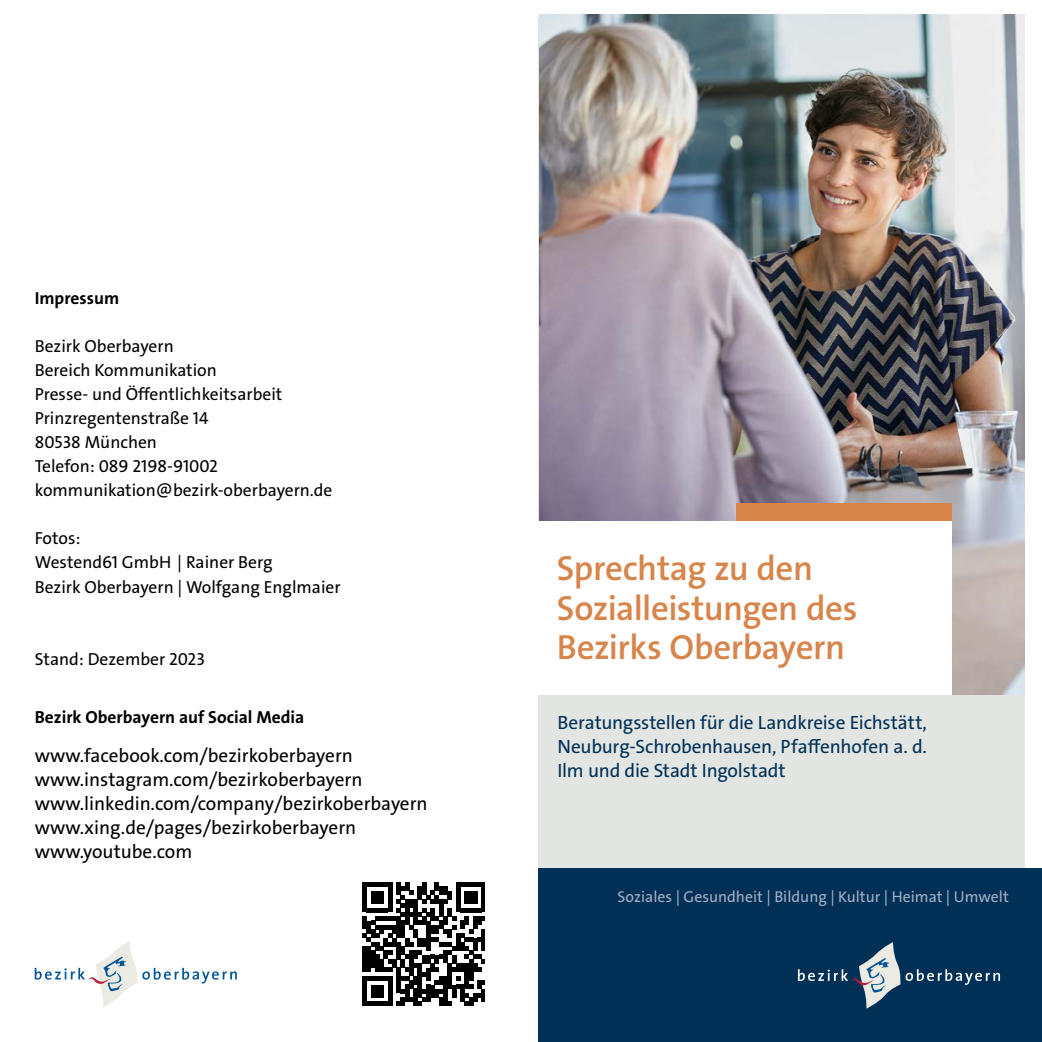
<style>
.page{position:relative;width:1042px;height:1042px;background:#fff}
.page>*{position:absolute;margin:0;border:0;box-sizing:border-box;transform-origin:0 0}
.t1{font:35px/39.4px "The Sans LP6 Se Bld";letter-spacing:-.015em;color:#d8854b}
.p_fließtext{font:19.25px/24.2px "The Sans LP5 Plain";color:#000}
.t2{font:19.25px/24.2px "The Sans LP5 Plain";letter-spacing:-.01em;color:#003056;text-align:justify}
.p_-_Impressum{font:17.5px/24.2px "The Sans LP5 Plain";color:#000}
.H2{font:17.5px "The Sans LP7 Bld";color:#000}
.H2-Impressum-Überschrift{font:17.5px "The Sans LP7 Bld";color:#000}
.t3{font:15.75px "The Sans LP5 Plain";color:#a5afc6}
</style>
<div class="page">
<div style="left:538px;top:17px;width:486px;height:1004px;background:#e3e5e3"></div>
<img style="left:539px;top:15px;width:485px;height:679px">
<div style="left:538px;top:868px;width:504px;height:174px;background:#003056"></div>
<div style="left:521px;top:521px;width:430px;height:173px;background:#fff"></div>
<div style="left:736px;top:503px;width:216px;height:18px;background:#d8854b"></div>
<svg style="left:798px;top:942px;width:202px;height:66px"></svg>
<svg style="left:35px;top:941px;width:202px;height:66px"></svg>
<svg style="left:362px;top:882px;width:123px;height:124px"></svg>
<h2 class="H2-Impressum-Überschrift" style="left:35px;top:286px;width:86px">Impressum</h2>
<p class="p_-_Impressum" style="left:35px;top:334px;width:299px">Bezirk Oberbayern<br>Bereich Kommunikation<br>Presse- und Öffentlichkeitsarbeit<br>Prinzregentenstraße 14<br>80538 München<br>Telefon: 089 2198-91002 kommunikation@bezirk-oberbayern.de</p>
<p class="p_-_Impressum" style="left:35px;top:526px;width:307px">Fotos:<br>Westend61 GmbH | Rainer Berg<br>Bezirk Oberbayern | Wolfgang Englmaier</p>
<p class="p_-_Impressum" style="left:35px;top:647px;width:172px">Stand: Dezember 2023</p>
<h1 class="H2" style="left:35px;top:705px;width:271px">Bezirk Oberbayern auf Social Media</h1>
<p class="p_fließtext" style="left:35px;top:743px;width:394px">www.facebook.com/bezirkoberbayern www.instagram.com/bezirkoberbayern www.linkedin.com/company/bezirkoberbayern www.xing.de/pages/bezirkoberbayern www.youtube.com</p>
<h1 class="t1" style="left:557px;top:549px;width:302px">Sprechtag zu den<br>Sozialleistungen des<br>Bezirks Oberbayern</h1>
<p class="t2" style="left:557px;top:711px;width:371px">Beratungsstellen für die Landkreise Eichstätt, Neuburg-Schrobenhausen, Pfaffenhofen a. d.<br>Ilm und die Stadt Ingolstadt</p>
<p class="t3" style="left:617px;top:886px;width:393px">Soziales | Gesundheit | Bildung | Kultur | Heimat | Umwelt</p>
</div>
